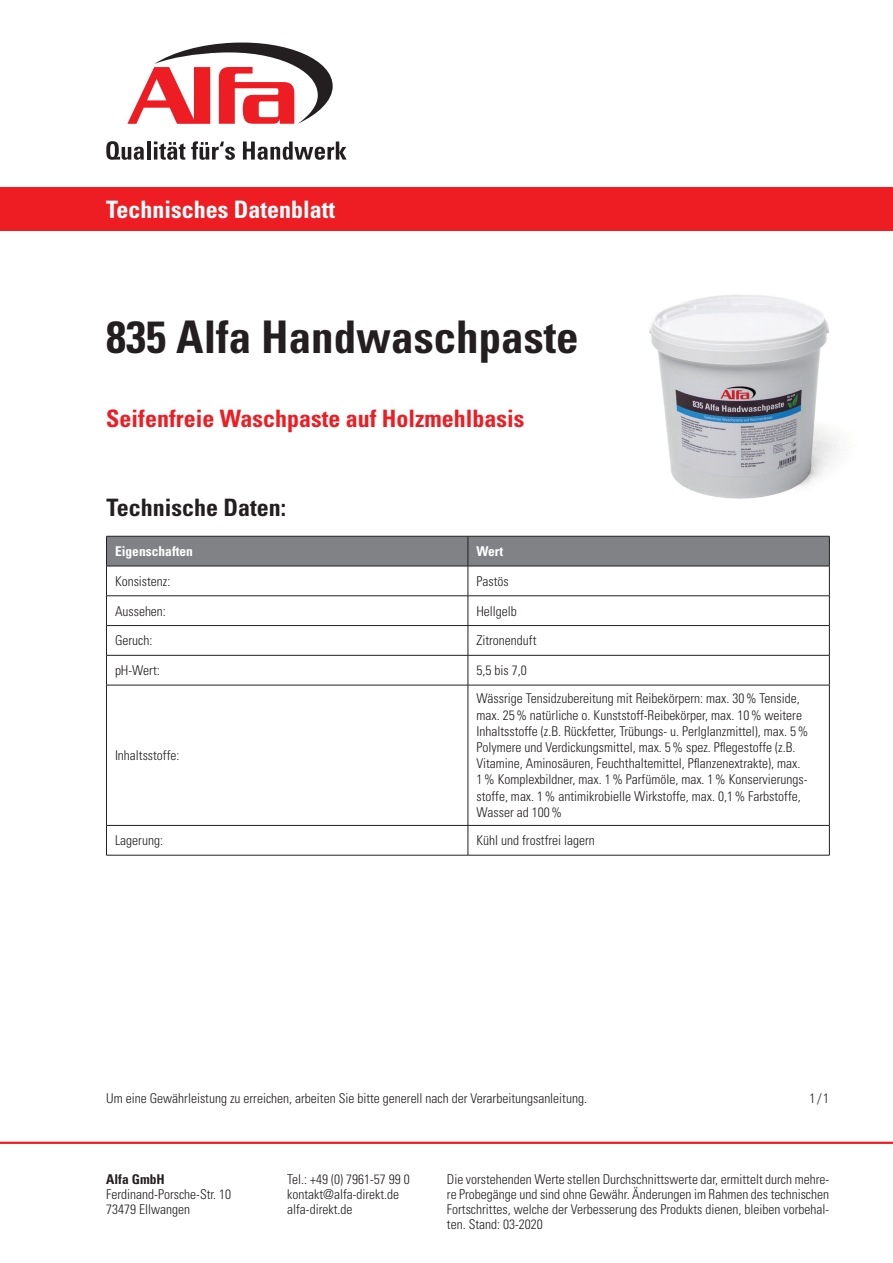
<style>
.page{position:relative;width:893px;height:1263px;background:#fff}
.page>*{position:absolute;margin:0;border:0;box-sizing:border-box;transform-origin:0 0}
.t1{font:700 condensed 45px "Univers LT Std";color:#231f20}
.t2{font:700 condensed 24px "Univers LT Std";color:#ee1d23}
.t3{font:700 condensed 24px "Univers LT Std";color:#fff}
.t4{font:700 condensed 24px "Univers LT Std";color:#231f20}
.t5{font:300 condensed 13.5px/16.2px "Univers LT Std";color:#231f20}
.t6{font:700 condensed 13.5px "Univers LT Std";color:#fff}
.t7{font:700 condensed 13.5px "Univers LT Std";color:#231f20}
</style>
<div class="page">
<hr style="left:0;top:1142px;width:893px;height:2px;background:#ee1d23">
<div style="left:0;top:187px;width:893px;height:44px;background:#ee1d23"></div>
<svg style="left:106px;top:141px;width:38px;height:19px"></svg>
<hr style="left:147px;top:141px;width:3px;height:19px;background:#231f20">
<svg style="left:154px;top:141px;width:31px;height:19px"></svg>
<svg style="left:191px;top:141px;width:44px;height:19px"></svg>
<svg style="left:243px;top:141px;width:104px;height:19px"></svg>
<svg style="left:127px;top:42px;width:206px;height:82px"></svg>
<img style="left:649px;top:294px;width:191px;height:205px">
<div style="left:107px;top:537px;width:722px;height:29px;background:#808285"></div>
<hr style="left:106px;top:536px;width:362px;height:1px;background:#231f20">
<hr style="left:468px;top:536px;width:362px;height:1px;background:#231f20">
<hr style="left:106px;top:536px;width:1px;height:30px;background:#231f20">
<hr style="left:468px;top:536px;width:1px;height:30px;background:#231f20">
<hr style="left:829px;top:536px;width:1px;height:30px;background:#231f20">
<hr style="left:106px;top:566px;width:362px;height:1px;background:#231f20">
<hr style="left:106px;top:566px;width:1px;height:30px;background:#231f20">
<hr style="left:468px;top:566px;width:362px;height:1px;background:#231f20">
<hr style="left:468px;top:566px;width:1px;height:30px;background:#231f20">
<hr style="left:829px;top:566px;width:1px;height:30px;background:#231f20">
<hr style="left:106px;top:595px;width:362px;height:1px;background:#231f20">
<hr style="left:468px;top:595px;width:362px;height:1px;background:#231f20">
<hr style="left:106px;top:625px;width:362px;height:1px;background:#231f20">
<svg style="left:106px;top:596px;width:1px;height:59px"></svg>
<hr style="left:468px;top:625px;width:362px;height:1px;background:#231f20">
<svg style="left:468px;top:596px;width:1px;height:59px"></svg>
<svg style="left:829px;top:596px;width:1px;height:59px"></svg>
<hr style="left:106px;top:655px;width:362px;height:1px;background:#231f20">
<hr style="left:106px;top:655px;width:1px;height:30px;background:#231f20">
<hr style="left:468px;top:655px;width:362px;height:1px;background:#231f20">
<hr style="left:468px;top:655px;width:1px;height:30px;background:#231f20">
<hr style="left:829px;top:655px;width:1px;height:30px;background:#231f20">
<hr style="left:106px;top:685px;width:362px;height:1px;background:#231f20">
<hr style="left:106px;top:685px;width:1px;height:140px;background:#231f20">
<hr style="left:468px;top:685px;width:362px;height:1px;background:#231f20">
<hr style="left:468px;top:685px;width:1px;height:140px;background:#231f20">
<hr style="left:829px;top:685px;width:1px;height:140px;background:#231f20">
<hr style="left:106px;top:825px;width:362px;height:1px;background:#231f20">
<svg style="left:106px;top:826px;width:1px;height:29px"></svg>
<hr style="left:468px;top:825px;width:362px;height:1px;background:#231f20">
<svg style="left:468px;top:826px;width:1px;height:29px"></svg>
<svg style="left:829px;top:826px;width:1px;height:29px"></svg>
<hr style="left:106px;top:855px;width:362px;height:1px;background:#231f20">
<hr style="left:468px;top:855px;width:362px;height:1px;background:#231f20">
<h2 class="t3" style="left:106px;top:195px;width:230px">Technisches Datenblatt</h2>
<h1 class="t1" style="left:106px;top:309px;width:474px">835 Alfa Handwaschpaste</h1>
<h2 class="t2" style="left:106px;top:404px;width:420px">Seifenfreie Waschpaste auf Holzmehlbasis</h2>
<h2 class="t4" style="left:106px;top:493px;width:181px">Technische Daten:</h2>
<p class="t6" style="left:115px;top:543px;width:80px">Eigenschaften</p>
<p class="t6" style="left:476px;top:543px;width:28px">Wert</p>
<p class="t5" style="left:115px;top:573px;width:57px">Konsistenz:</p>
<p class="t5" style="left:476px;top:573px;width:34px">Pastös</p>
<p class="t5" style="left:115px;top:603px;width:52px">Aussehen:</p>
<p class="t5" style="left:476px;top:603px;width:42px">Hellgelb</p>
<p class="t5" style="left:115px;top:632px;width:39px">Geruch:</p>
<p class="t5" style="left:476px;top:632px;width:61px">Zitronenduft</p>
<p class="t5" style="left:115px;top:662px;width:46px">pH-Wert:</p>
<p class="t5" style="left:476px;top:662px;width:52px">5,5 bis 7,0</p>
<p class="t5" style="left:115px;top:747px;width:66px">Inhaltsstoffe:</p>
<p class="t5" style="left:476px;top:691px;width:333px">Wässrige Tensidzubereitung mit Reibekörpern: max. 30% Tenside, max. 25% natürliche o. Kunststoff-Reibekörper, max. 10% weitere Inhaltsstoffe (z.B. Rückfetter, Trübungs- u. Perlglanzmittel), max. 5% Polymere und Verdickungsmittel, max. 5% spez. Pflegestoffe (z.B.<br>Vitamine, Aminosäuren, Feuchthaltemittel, Pflanzenextrakte), max.<br>1% Komplexbildner, max. 1% Parfümöle, max. 1% Konservierungs&shy;stoffe, max. 1% antimikrobielle Wirkstoffe, max. 0,1% Farbstoffe, Wasser ad 100%</p>
<p class="t5" style="left:115px;top:832px;width:49px">Lagerung:</p>
<p class="t5" style="left:476px;top:832px;width:120px">Kühl und frostfrei lagern</p>
<p class="t5" style="left:106px;top:1090px;width:482px">Um eine Gewährleistung zu erreichen, arbeiten Sie bitte generell nach der Verarbeitungsanleitung.</p>
<p class="t5" style="left:809px;top:1090px;width:21px">1/1</p>
<p class="t7" style="left:106px;top:1171px;width:60px">Alfa GmbH</p>
<p class="t5" style="left:106px;top:1187px;width:126px;line-height:15px">Ferdinand-Porsche-Str. 10<br>73479 Ellwangen</p>
<p class="t5" style="left:287px;top:1172px;width:124px;line-height:15px">Tel.: +49 (0) 7961-57 99 0 kontakt@alfa-direkt.de alfa-direkt.de</p>
<p class="t5" style="left:447px;top:1172px;width:384px;line-height:15px;text-align:justify">Die vorstehenden Werte stellen Durchschnittswerte dar, ermittelt durch mehre&shy;re Probegänge und sind ohne Gewähr. Änderungen im Rahmen des technischen Fortschrittes, welche der Verbesserung des Produkts dienen, bleiben vorbehal&shy;ten. Stand: 03-2020</p>
</div>
